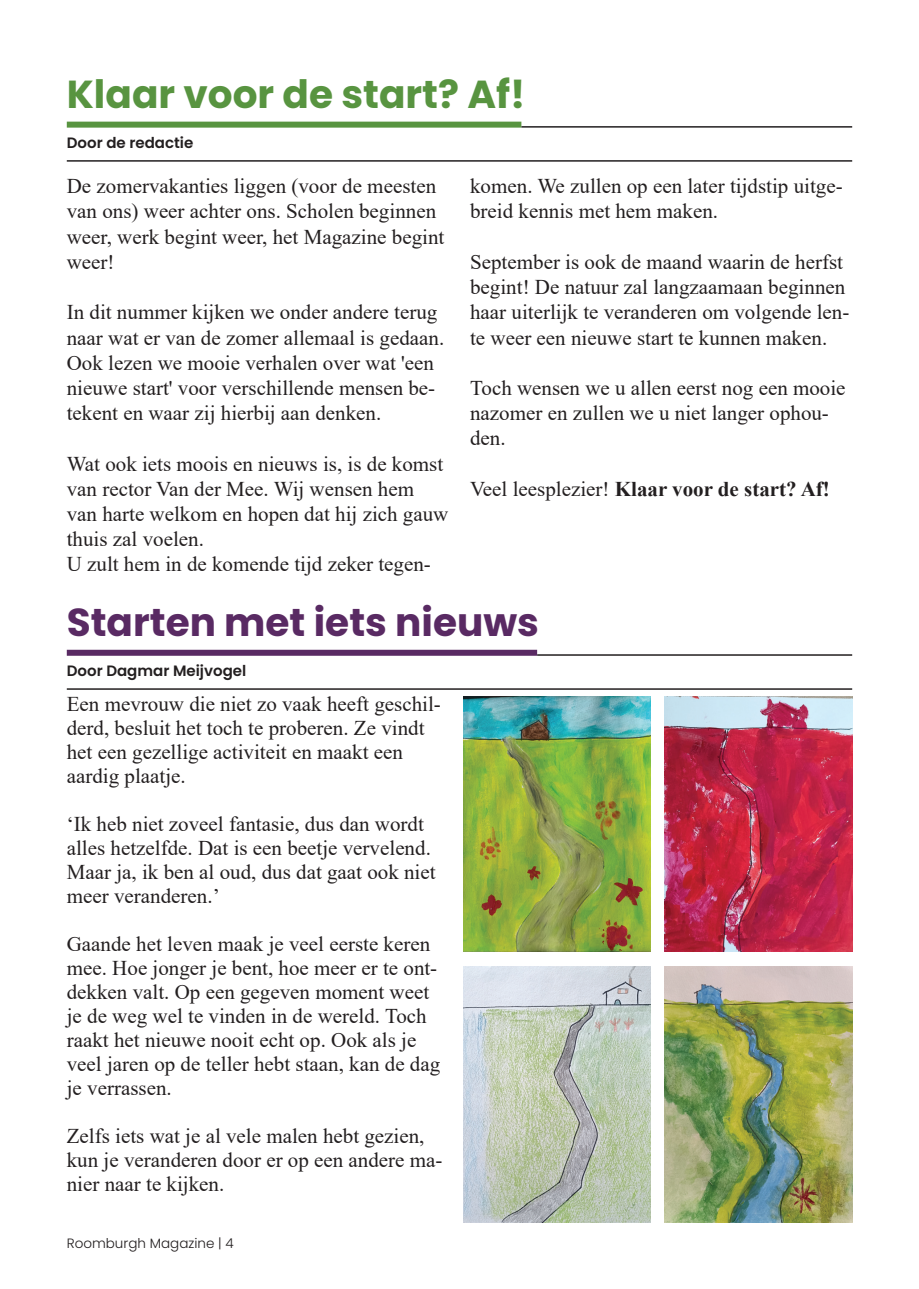
<style>
.page{position:relative;width:919px;height:1289px;background:#fff}
.page>*{position:absolute;margin:0;border:0;box-sizing:border-box;transform-origin:0 0}
.t1{font:700 39px "Poppins";color:#589440}
.t2{font:700 39px "Poppins";color:#592a63}
.t3{font:21px/25.2px "Times New Roman";color:#231f20}
.t4{font:700 21px "Times New Roman";color:#231f20}
.t5{font:600 15px "Poppins";color:#231f20}
.t6{font:300 13.5px "Poppins";color:#231f20}
.s1{font-weight:400}
</style>
<div class="page">
<div style="left:67px;top:122px;width:454px;height:6px;background:#589440"></div>
<div style="left:67px;top:649px;width:470px;height:6px;background:#592a63"></div>
<hr style="left:521px;top:126px;width:331px;height:2px;background:#231f20">
<hr style="left:537px;top:654px;width:315px;height:1px;background:#231f20">
<hr style="left:67px;top:160px;width:785px;height:2px;background:#231f20">
<hr style="left:67px;top:688px;width:785px;height:1px;background:#231f20">
<img style="left:665px;top:696px;width:187px;height:255px">
<img style="left:463px;top:696px;width:187px;height:255px">
<img style="left:463px;top:966px;width:187px;height:255px">
<img style="left:665px;top:966px;width:187px;height:256px">
<h1 class="t1" style="left:67px;top:71px;width:460px">Klaar voor de start? Af!</h1>
<p class="t5" style="left:67px;top:134px;width:128px">Door de redactie</p>
<p class="t3" style="left:67px;top:173px;width:379px">De zomervakanties liggen (voor de meesten van ons) weer achter ons. Scholen beginnen weer, werk begint weer, het Magazine begint weer!</p>
<p class="t3" style="left:67px;top:299px;width:379px">In dit nummer kijken we onder andere terug naar wat er van de zomer allemaal is gedaan.<br>Ook lezen we mooie verhalen over wat 'een nieuwe start' voor verschillende mensen be&shy;tekent en waar zij hierbij aan denken.</p>
<p class="t3" style="left:67px;top:450px;width:383px">Wat ook iets moois en nieuws is, is de komst van rector Van der Mee. Wij wensen hem van harte welkom en hopen dat hij zich gauw thuis zal voelen.<br>U zult hem in de komende tijd zeker tegen-</p>
<p class="t3" style="left:470px;top:173px;width:374px">komen. We zullen op een later tijdstip uitge&shy;breid kennis met hem maken.</p>
<p class="t3" style="left:470px;top:248px;width:381px">September is ook de maand waarin de herfst begint! De natuur zal langzaamaan beginnen haar uiterlijk te veranderen om volgende len&shy;te weer een nieuwe start te kunnen maken.</p>
<p class="t3" style="left:470px;top:374px;width:377px">Toch wensen we u allen eerst nog een mooie nazomer en zullen we u niet langer ophou&shy;den.</p>
<p class="t4" style="left:470px;top:473px;width:361px"><span class="s1">Veel leesplezier!</span> Klaar voor de start? Af!</p>
<h1 class="t2" style="left:67px;top:599px;width:473px">Starten met iets nieuws</h1>
<p class="t5" style="left:67px;top:662px;width:181px">Door Dagmar Meijvogel</p>
<p class="t3" style="left:67px;top:691px;width:375px;line-height:24px">Een mevrouw die niet zo vaak heeft geschil&shy;derd, besluit het toch te proberen. Ze vindt het een gezellige activiteit en maakt een aardig plaatje.</p>
<p class="t3" style="left:67px;top:811px;width:370px;line-height:24px">‘Ik heb niet zoveel fantasie, dus dan wordt alles hetzelfde. Dat is een beetje vervelend.<br>Maar ja, ik ben al oud, dus dat gaat ook niet meer veranderen.’</p>
<p class="t3" style="left:67px;top:931px;width:375px;line-height:24px">Gaande het leven maak je veel eerste keren mee. Hoe jonger je bent, hoe meer er te ont&shy;dekken valt. Op een gegeven moment weet je de weg wel te vinden in de wereld. Toch raakt het nieuwe nooit echt op. Ook als je veel jaren op de teller hebt staan, kan de dag je verrassen.</p>
<p class="t3" style="left:67px;top:1123px;width:377px;line-height:24px">Zelfs iets wat je al vele malen hebt gezien, kun je veranderen door er op een andere ma&shy;nier naar te kijken.</p>
<p class="t6" style="left:67px;top:1235px;width:168px">Roomburgh Magazine | 4</p>
</div>
